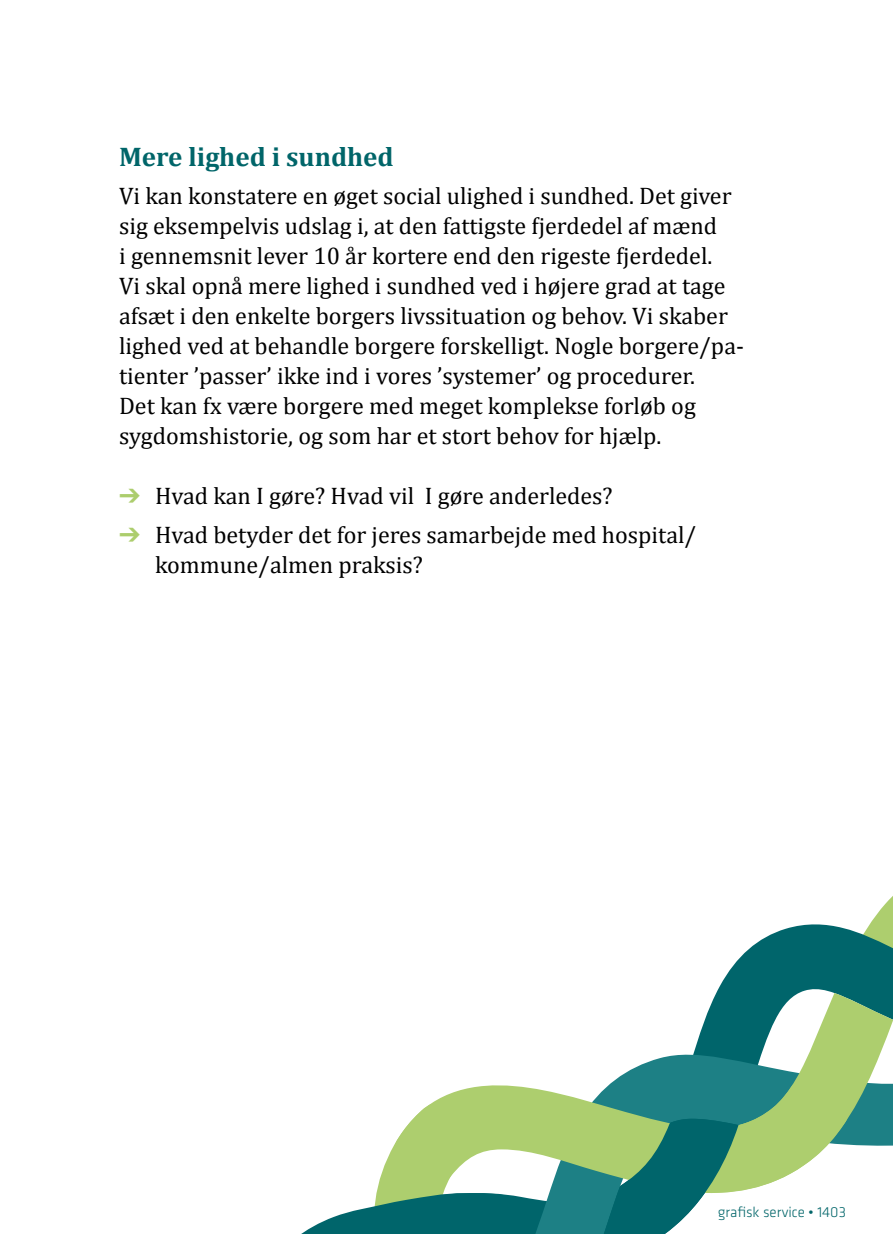
<style>
.page{position:relative;width:893px;height:1234px;background:#fff}
.page>*{position:absolute;margin:0;border:0;box-sizing:border-box;transform-origin:0 0}
.mr{font:700 27px "Cambria";color:#006569}
.bt{font:24px/30px "Cambria";color:#000}
.mr-2{font:300 15px "Klavika";color:#006569}
.s1{color:#accd6d}
</style>
<div class="page">
<div style="left:542px;top:1194px;width:51px;height:39px;background:#1d8085"></div>
<svg style="left:442px;top:1085px;width:151px;height:109px;fill:#adce6e"></svg>
<svg style="left:593px;top:896px;width:300px;height:337px"></svg>
<svg style="left:303px;top:1097px;width:239px;height:136px"></svg>
<p class="mr" style="left:119px;top:137px;width:276px">Mere lighed i sundhed</p>
<p class="bt" style="left:119px;top:181px;width:626px">Vi kan konstatere en øget social ulighed i sundhed. Det giver sig eksempelvis udslag i, at den fattigste fjerdedel af mænd<br>i gennemsnit lever 10 år kortere end den rigeste fjerdedel.<br>Vi skal opnå mere lighed i sundhed ved i højere grad at tage afsæt i den enkelte borgers livssituation og behov. Vi skaber lighed ved at behandle borgere forskelligt. Nogle borgere/pa&shy;tienter ’passer’ ikke ind i vores ’systemer’ og procedurer.</p>
<p class="bt" style="left:119px;top:391px;width:578px">Det kan fx være borgere med meget komplekse forløb og sygdomshistorie, og som har et stort behov for hjælp.</p>
<p class="bt" style="left:119px;top:481px;width:495px"><span class="s1">➔</span> Hvad kan I gøre? Hvad vil I gøre anderledes?</p>
<p class="bt" style="left:155px;top:519px;width:543px;text-indent:-36px"><span class="s1">➔</span> Hvad betyder det for jeres samarbejde med hospital/ kommune/almen praksis?</p>
<p class="mr-2" style="left:718px;top:1202px;width:130px">grafisk service • 1403</p>
</div>
